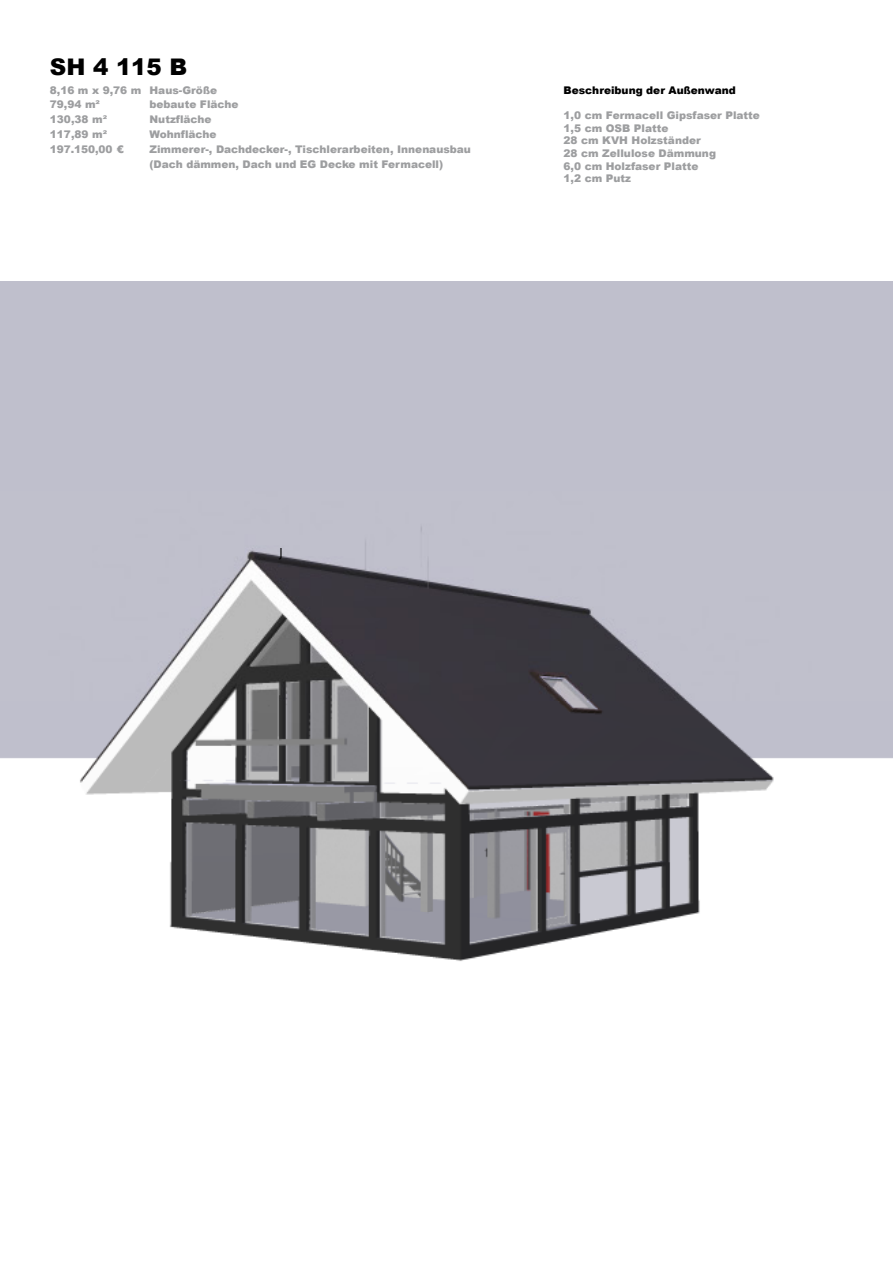
<style>
.page{position:relative;width:893px;height:1263px;background:#fff}
.page>*{position:absolute;margin:0;border:0;box-sizing:border-box;transform-origin:0 0}
.t1{font:900 22.95px "Arial";color:#000}
.t2{font:12.3px "DejaVu Sans Condensed";color:#000}
.t3{font:900 10.5px/12.6px "Arial";color:#9d9ea0}
.t4{font:900 10.5px "Arial";color:#000}
</style>
<div class="page">
<img style="left:0;top:281px;width:893px;height:680px">
<p class="t1" style="left:50px;top:50px;width:139px">SH 4 115 B</p>
<p class="t3" style="left:50px;top:82px;width:169px;line-height:14.9px">8,16 m x 9,76 m Haus-Größe<br>79,94 m²</p>
<p class="t3" style="left:150px;top:98px;width:90px">bebaute Fläche</p>
<p class="t3" style="left:50px;top:113px;width:58px">130,38 m²</p>
<p class="t3" style="left:150px;top:113px;width:63px">Nutzfläche</p>
<p class="t3" style="left:50px;top:128px;width:58px">117,89 m²</p>
<p class="t3" style="left:150px;top:128px;width:68px">Wohnfläche</p>
<p class="t3" style="left:50px;top:143px;width:75px">197.150,00 €</p>
<p class="t3" style="left:150px;top:142px;width:323px;line-height:14.9px">Zimmerer-, Dachdecker-, Tischlerarbeiten, Innenausbau (Dach dämmen, Dach und EG Decke mit Fermacell)</p>
<p class="t4" style="left:564px;top:82px;width:174px">Beschreibung der Außenwand</p>
<p class="t3" style="left:564px;top:109px;width:198px">1,0 cm Fermacell Gipsfaser Platte<br>1,5 cm OSB Platte<br>28 cm KVH Holzständer<br>28 cm Zellulose Dämmung<br>6,0 cm Holzfaser Platte<br>1,2 cm Putz</p>
<p class="t2" style="left:280px;top:542px;width:5px">J</p>
</div>
